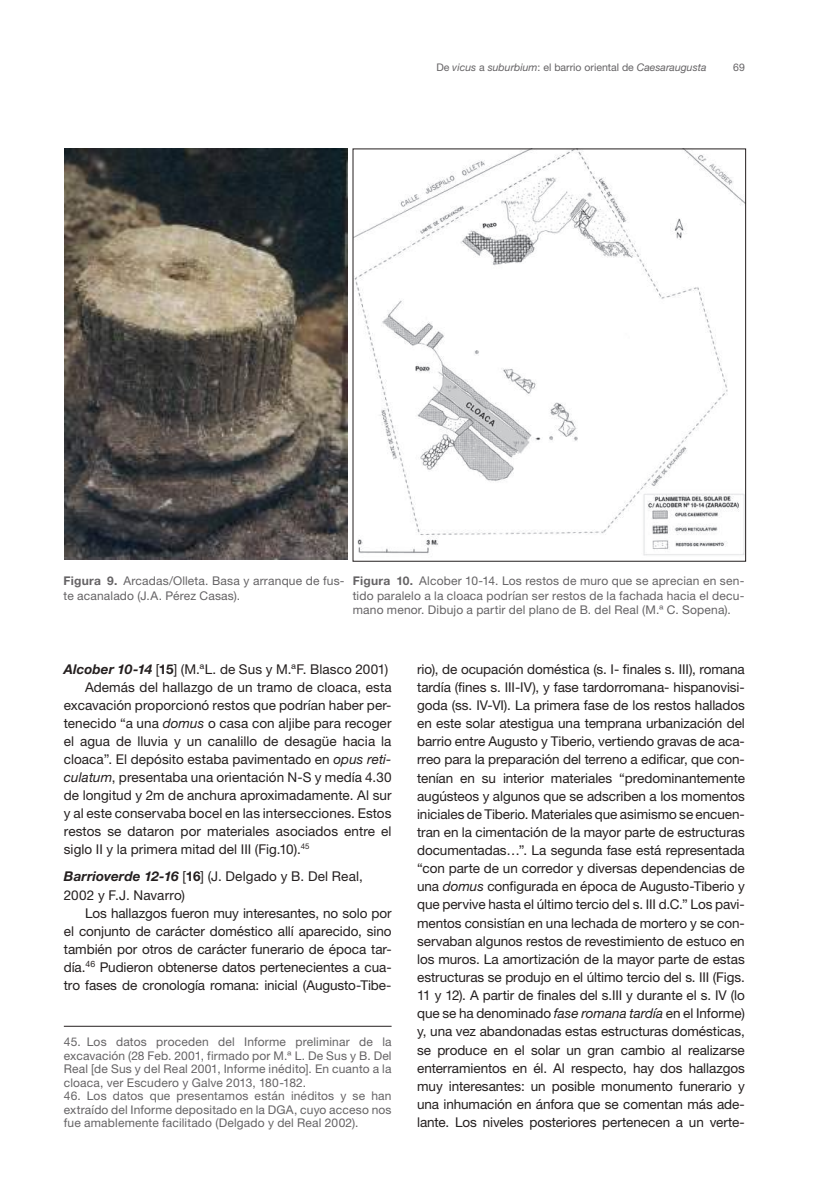
<style>
.page{position:relative;width:830px;height:1191px;background:#fff}
.page>*{position:absolute;margin:0;border:0;box-sizing:border-box;transform-origin:0 0}
.t1{font:13.5px/18.1px "Helvetica Neue LT Std";letter-spacing:.005em;color:#241f1f;text-align:justify}
.t2{font:12px/13.5px "Helvetica Neue LT Std";letter-spacing:.015em;color:#656365;text-align:justify}
.t3{font:italic 10.5px "Helvetica Neue LT Std";color:#656365}
.t4{font:10.5px "Helvetica Neue LT Std";color:#656365}
.s1{font-style:normal}
.s2{font-weight:700}
.s3{font-weight:700;font-style:italic}
.s4{font-style:italic}
</style>
<div class="page">
<hr style="left:64px;top:1026px;width:327px;height:1px;background:#241f1f">
<img style="left:354px;top:151px;width:389px;height:405px">
<img style="left:64px;top:149px;width:283px;height:411px">
<p class="t3" style="left:436px;top:61px;width:271px"><span class="s1">De</span> vicus <span class="s1">a</span> suburbium<span class="s1">: el barrio oriental de</span> Caesaraugusta</p>
<p class="t4" style="left:732px;top:61px;width:13px">69</p>
<p class="t2" style="left:64px;top:574px;width:282px;line-height:14.4px"><span class="s2">Figura 9.</span> Arcadas/Olleta. Basa y arranque de fus&shy;te acanalado (J.A. Pérez Casas).</p>
<p class="t2" style="left:352px;top:574px;width:393px;line-height:14.4px"><span class="s2">Figura 10.</span> Alcober 10-14. Los restos de muro que se aprecian en sen&shy;tido paralelo a la cloaca podrían ser restos de la fachada hacia el decu&shy;mano menor. Dibujo a partir del plano de B. del Real (M.ª C. Sopena).</p>
<p class="t1" style="left:64px;top:659px;width:326px"><span class="s3">Alcober 10-14</span> [<span class="s2">15</span>] (M.ªL. de Sus y M.ªF. Blasco 2001)</p>
<p class="t1" style="left:85px;top:677px;width:308px">Además del hallazgo de un tramo de cloaca, esta</p>
<p class="t1" style="left:64px;top:695px;width:329px">excavación proporcionó restos que podrían haber per-</p>
<p class="t1" style="left:64px;top:713px;width:329px">tenecido “a una <span class="s4">domus</span> o casa con aljibe para recoger</p>
<p class="t1" style="left:64px;top:731px;width:329px">el agua de lluvia y un canalillo de desagüe hacia la</p>
<p class="t1" style="left:64px;top:749px;width:329px">cloaca”. El depósito estaba pavimentado en <span class="s4">opus reti-</span></p>
<p class="t1" style="left:64px;top:767px;width:329px"><span class="s4">culatum</span>, presentaba una orientación N-S y medía 4.30</p>
<p class="t1" style="left:64px;top:785px;width:329px">de longitud y 2m de anchura aproximadamente. Al sur</p>
<p class="t1" style="left:64px;top:803px;width:329px">y al este conservaba bocel en las intersecciones. Estos</p>
<p class="t1" style="left:64px;top:821px;width:329px">restos se dataron por materiales asociados entre el</p>
<p class="t1" style="left:64px;top:839px;width:247px">siglo II y la primera mitad del III (Fig.10).<sup>45</sup></p>
<p class="t1" style="left:64px;top:866px;width:300px;line-height:18.8px"><span class="s3">Barrioverde 12-16</span> [<span class="s2">16</span>] (J. Delgado y B. Del Real,<br>2002 y F.J. Navarro)</p>
<p class="t1" style="left:64px;top:903px;width:329px;text-indent:21px">Los hallazgos fueron muy interesantes, no solo por el conjunto de carácter doméstico allí aparecido, sino también por otros de carácter funerario de época tar&shy;día.<sup>46</sup> Pudieron obtenerse datos pertenecientes a cua&shy;tro fases de cronología romana: inicial (Augusto-Tibe-</p>
<p class="t2" style="left:64px;top:1035px;width:329px">45. Los datos proceden del Informe preliminar de la excavación (28 Feb. 2001, firmado por M.ª L. De Sus y B. Del Real [de Sus y del Real 2001, Informe inédito]. En cuanto a la cloaca, ver Escudero y Galve 2013, 180-182.</p>
<p class="t2" style="left:64px;top:1089px;width:329px">46. Los datos que presentamos están inéditos y se han extraído del Informe depositado en la DGA, cuyo acceso nos fue amablemente facilitado (Delgado y del Real 2002).</p>
<p class="t1" style="left:417px;top:659px;width:329px">rio), de ocupación doméstica (s. I- finales s. III), romana tardía (fines s. III-IV), y fase tardorromana- hispanovisi&shy;goda (ss. IV-VI). La primera fase de los restos hallados en este solar atestigua una temprana urbanización del barrio entre Augusto y Tiberio, vertiendo gravas de aca&shy;rreo para la preparación del terreno a edificar, que con&shy;tenían en su interior materiales “predominantemente augústeos y algunos que se adscriben a los momentos iniciales de Tiberio. Materiales que asimismo se encuen&shy;tran en la cimentación de la mayor parte de estructuras documentadas…”. La segunda fase está representada “con parte de un corredor y diversas dependencias de una <span class="s4">domus</span> configurada en época de Augusto-Tiberio y que pervive hasta el último tercio del s. III d.C.” Los pavi&shy;mentos consistían en una lechada de mortero y se con&shy;servaban algunos restos de revestimiento de estuco en los muros. La amortización de la mayor parte de estas estructuras se produjo en el último tercio del s. III (Figs.<br>11 y 12). A partir de finales del s.III y durante el s. IV (lo que se ha denominado <span class="s4">fase romana tardía</span> en el Informe) y, una vez abandonadas estas estructuras domésticas, se produce en el solar un gran cambio al realizarse enterramientos en él. Al respecto, hay dos hallazgos muy interesantes: un posible monumento funerario y una inhumación en ánfora que se comentan más ade&shy;lante. Los niveles posteriores pertenecen a un verte-</p>
</div>
